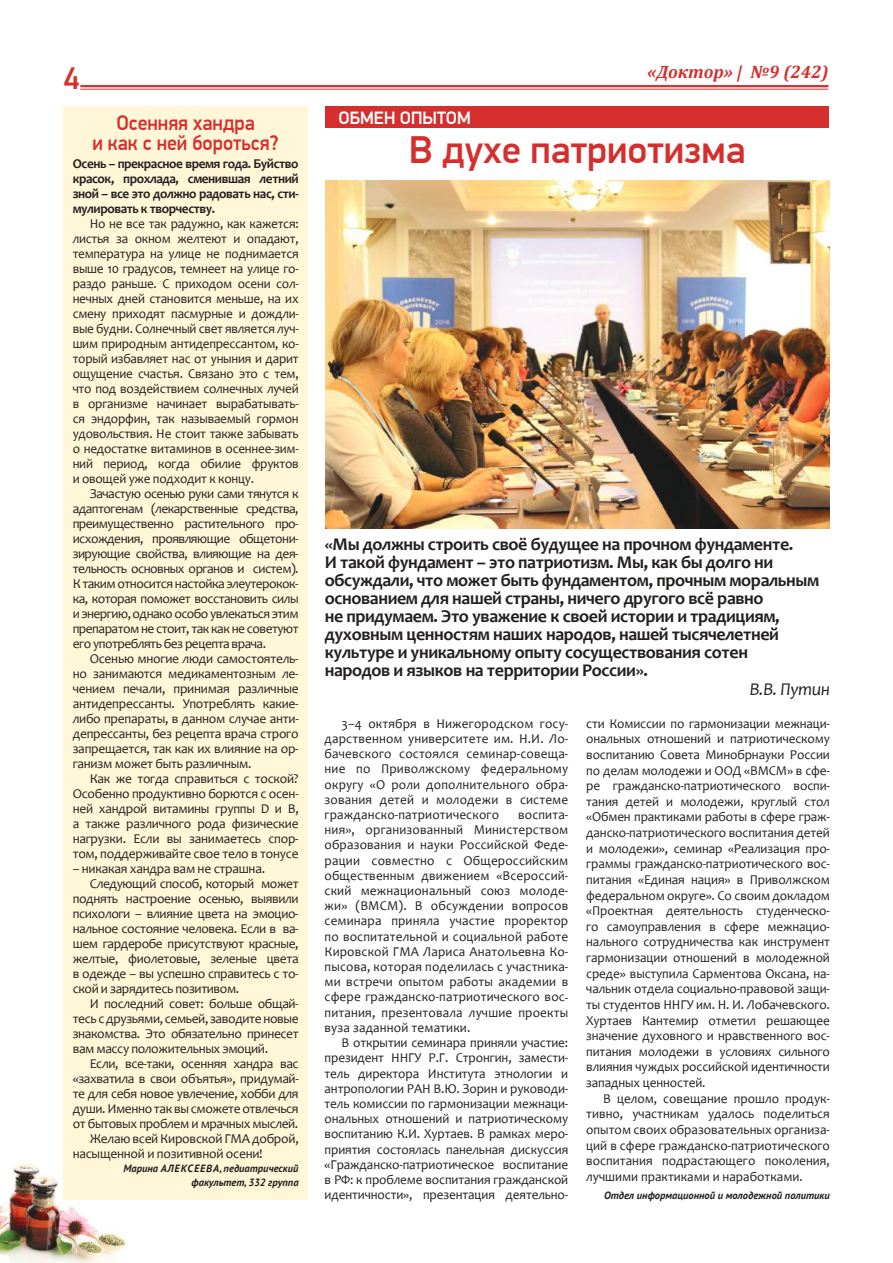
<style>
.page{position:relative;width:893px;height:1263px;background:#fff}
.page>*{position:absolute;margin:0;border:0;box-sizing:border-box;transform-origin:0 0}
.t1{font:500 39px "PF Din Display Pro";color:#d52f2d}
.t2{font:500 31.5px "PF Din Display Pro";color:#d52f2d}
.t3{font:500 21px/19.5px "PF Din Display Pro";color:#d52f2d;text-align:center;scale:.95 1}
.t4{font:700 18px/18px "Candara";letter-spacing:-.02em;color:#241f1f}
.t5{font:italic 700 18px "Cambria";color:#d52f2d}
.t6{font:500 18px "PF Din Display Pro";color:#fff}
.t7{font:italic 18px "Candara";letter-spacing:-.02em;color:#241f1f}
.t8{font:13.5px/15px "Candara";letter-spacing:-.03em;color:#241f1f;text-align:justify}
.t9{font:700 13.5px/15px "Candara";letter-spacing:-.03em;color:#241f1f;text-align:justify}
.t10{font:italic 700 10.5px/13.5px "PT Sans";color:#241f1f;text-align:right}
</style>
<div class="page">
<img style="left:0;top:1164px;width:137px;height:99px">
<div style="left:63px;top:106px;width:245px;height:1093px;background:#fff7d8"></div>
<div style="left:325px;top:106px;width:504px;height:21px;background:#d52f2d"></div>
<img style="left:325px;top:180px;width:504px;height:349px">
<hr style="left:80px;top:85px;width:748px;height:2px;background:#d52f2d">
<hr style="left:80px;top:89px;width:748px;height:1px;background:#d52f2d">
<h2 class="t2" style="left:63px;top:59px;width:18px">4</h2>
<h3 class="t5" style="left:647px;top:59px;width:183px">«Доктор» | №9 (242)</h3>
<h3 class="t3" style="left:92px;top:114px;width:198px">Осенняя хандра<br>и как с ней бороться?</h3>
<p class="t9" style="left:73px;top:156px;width:227px">Осень – прекрасное время года. Буйство красок, прохлада, сменившая летний зной – все это должно радовать нас, сти&shy;мулировать к творчеству.</p>
<p class="t8" style="left:73px;top:216px;width:228px;text-indent:17px">Но не все так радужно, как кажется: листья за окном желтеют и опадают, температура на улице не поднимается выше 10 градусов, темнеет на улице го&shy;раздо раньше. С приходом осени сол&shy;нечных дней становится меньше, на их смену приходят пасмурные и дождли&shy;вые будни. Солнечный свет является луч&shy;шим природным антидепрессантом, ко&shy;торый избавляет нас от уныния и дарит ощущение счастья. Связано это с тем, что под воздействием солнечных лучей в организме начинает вырабатывать&shy;ся эндорфин, так называемый гормон удовольствия. Не стоит также забывать о недостатке витаминов в осеннее-зим&shy;ний период, когда обилие фруктов и овощей уже подходит к концу.</p>
<p class="t8" style="left:73px;top:486px;width:228px;text-indent:17px">Зачастую осенью руки сами тянутся к адаптогенам (лекарственные средства, преимущественно растительного про&shy;исхождения, проявляющие общетони&shy;зирующие свойства, влияющие на дея&shy;тельность основных органов и систем).<br>К таким относится настойка элеутерокок&shy;ка, которая поможет восстановить силы и энергию, однако особо увлекаться этим препаратом не стоит, так как не советуют его употреблять без рецепта врача.</p>
<p class="t8" style="left:73px;top:651px;width:228px;text-indent:17px">Осенью многие люди самостоятель&shy;но занимаются медикаментозным ле&shy;чением печали, принимая различные антидепрессанты. Употреблять какие&shy;либо препараты, в данном случае анти&shy;депрессанты, без рецепта врача строго запрещается, так как их влияние на ор&shy;ганизм может быть различным.</p>
<p class="t8" style="left:73px;top:771px;width:228px;text-indent:17px">Как же тогда справиться с тоской?<br>Особенно продуктивно борются с осен&shy;ней хандрой витамины группы D и B, а также различного рода физические нагрузки. Если вы занимаетесь спор&shy;том, поддерживайте свое тело в тонусе</p>
<p class="t8" style="left:73px;top:861px;width:194px">– никакая хандра вам не страшна.</p>
<p class="t8" style="left:90px;top:876px;width:211px">Следующий способ, который может</p>
<p class="t8" style="left:73px;top:891px;width:228px">поднять настроение осенью, выявили</p>
<p class="t8" style="left:73px;top:906px;width:228px">психологи – влияние цвета на эмоцио-</p>
<p class="t8" style="left:73px;top:921px;width:228px">нальное состояние человека. Если в ва-</p>
<p class="t8" style="left:73px;top:936px;width:228px">шем гардеробе присутствуют красные,</p>
<p class="t8" style="left:73px;top:951px;width:227px">желтые, фиолетовые, зеленые цвета</p>
<p class="t8" style="left:73px;top:966px;width:228px">в одежде – вы успешно справитесь с то-</p>
<p class="t8" style="left:73px;top:981px;width:168px">ской и зарядитесь позитивом.</p>
<p class="t8" style="left:90px;top:996px;width:211px">И последний совет: больше общай-</p>
<p class="t8" style="left:73px;top:1011px;width:228px">тесь с друзьями, семьей, заводите новые</p>
<p class="t8" style="left:73px;top:1026px;width:227px">знакомства. Это обязательно принесет</p>
<p class="t8" style="left:73px;top:1041px;width:197px">вам массу положительных эмоций.</p>
<p class="t8" style="left:90px;top:1056px;width:211px">Если, все-таки, осенняя хандра вас</p>
<p class="t8" style="left:73px;top:1071px;width:228px">«захватила в свои объятья», придумай-</p>
<p class="t8" style="left:73px;top:1086px;width:228px">те для себя новое увлечение, хобби для</p>
<p class="t8" style="left:73px;top:1101px;width:228px">души. Именно так вы сможете отвлечься</p>
<p class="t8" style="left:73px;top:1116px;width:227px">от бытовых проблем и мрачных мыслей.</p>
<p class="t8" style="left:90px;top:1131px;width:211px">Желаю всей Кировской ГМА доброй,</p>
<p class="t8" style="left:73px;top:1146px;width:191px">насыщенной и позитивной осени!</p>
<p class="t10" style="left:123px;top:1161px;width:177px">Марина Алексеева, педиатрический факультет, 332 группа</p>
<h3 class="t6" style="left:338px;top:107px;width:120px">Обмен опытом</h3>
<h1 class="t1" style="left:409px;top:126px;width:338px">В духе патриотизма</h1>
<p class="t4" style="left:325px;top:535px;width:496px">«Мы должны строить своё будущее на прочном фундаменте.<br>И такой фундамент – это патриотизм. Мы, как бы долго ни обсуждали, что может быть фундаментом, прочным моральным основанием для нашей страны, ничего другого всё равно<br>не придумаем. Это уважение к своей истории и традициям, духовным ценностям наших народов, нашей тысячелетней культуре и уникальному опыту сосуществования сотен<br>народов и языков на территории России».</p>
<h3 class="t7" style="left:750px;top:678px;width:82px">В.В. Путин</h3>
<p class="t8" style="left:325px;top:716px;width:245px;text-indent:17px">3–4 октября в Нижегородском госу&shy;дарственном университете им. Н.И. Ло&shy;бачевского состоялся семинар-совеща&shy;ние по Приволжскому федеральному округу «О роли дополнительного обра&shy;зования детей и молодежи в системе гражданско-патриотического</p>
<p class="t8" style="left:325px;top:807px;width:245px;text-indent:193px">воспита&shy;ния», организованный Министерством образования и науки Российской Феде&shy;рации совместно с Общероссийским общественным движением «Всероссий&shy;ский межнациональный союз молоде&shy;жи» (ВМСМ). В обсуждении вопросов семинара приняла участие проректор по воспитательной и социальной работе Кировской ГМА Лариса Анатольевна Ко&shy;пысова, которая поделилась с участника&shy;ми встречи опытом работы академии в сфере гражданско-патриотического вос&shy;питания, презентовала лучшие проекты вуза заданной тематики.</p>
<p class="t8" style="left:325px;top:1035px;width:245px;text-indent:17px">В открытии семинара приняли участие: президент ННГУ Р.Г. Стронгин, замести&shy;тель директора Института этнологии и антропологии РАН В.Ю. Зорин и руководи&shy;тель комиссии по гармонизации межнаци&shy;ональных отношений и патриотическому воспитанию К.И. Хуртаев. В рамках меро&shy;приятия состоялась панельная дискуссия «Гражданско-патриотическое воспитание в РФ: к проблеме воспитания гражданской идентичности», презентация деятельно-</p>
<p class="t8" style="left:586px;top:715px;width:245px;line-height:15.6px">сти Комиссии по гармонизации межнаци&shy;ональных отношений и патриотическому воспитанию Совета Минобрнауки России по делам молодежи и ООД «ВМСМ» в сфе&shy;ре гражданско-патриотического воспи&shy;тания детей и молодежи, круглый стол «Обмен практиками работы в сфере граж&shy;данско-патриотического воспитания детей и молодежи», семинар «Реализация про&shy;граммы гражданско-патриотического вос&shy;питания «Единая нация» в Приволжском федеральном округе». Со своим докладом «Проектная деятельность студенческо&shy;го самоуправления в сфере межнацио&shy;нального сотрудничества как инструмент гармонизации отношений в молодежной среде» выступила Сарментова Оксана, на&shy;чальник отдела социально-правовой защи&shy;ты студентов ННГУ им. Н. И. Лобачевского.<br>Хуртаев Кантемир отметил решающее значение духовного и нравственного вос&shy;питания молодежи в условиях сильного влияния чуждых российской идентичности западных ценностей.</p>
<p class="t8" style="left:586px;top:1090px;width:245px;line-height:15.6px;text-indent:17px">В целом, совещание прошло продук&shy;тивно, участникам удалось поделиться опытом своих образовательных организа&shy;ций в сфере гражданско-патриотического воспитания подрастающего поколения, лучшими практиками и наработками.</p>
<p class="t10" style="left:604px;top:1188px;width:227px">Отдел информационной и молодежной политики</p>
</div>
